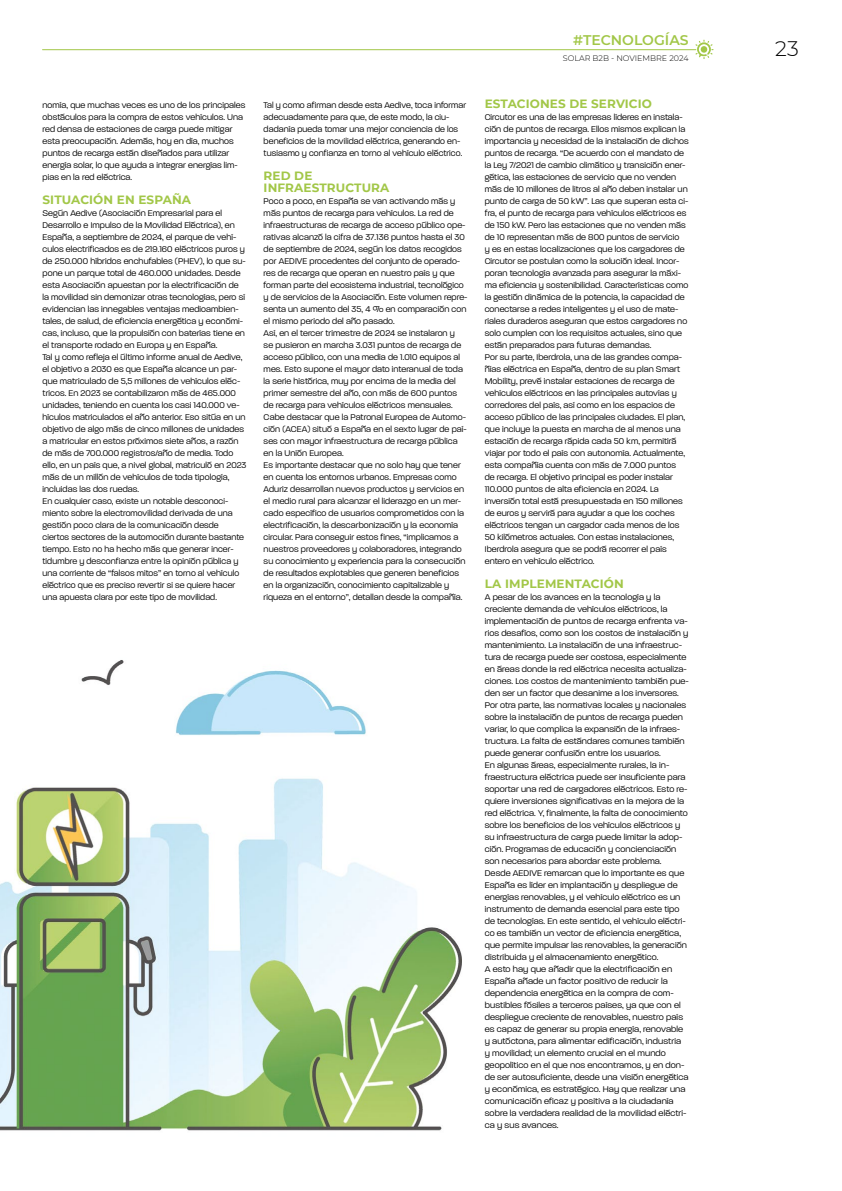
<style>
.page{position:relative;width:842px;height:1191px;background:#fff}
.page>*{position:absolute;margin:0;border:0;box-sizing:border-box;transform-origin:0 0}
.t1{font:300 21px "Montserrat";color:#000}
.t2{font:600 14px "Montserrat";color:#a2c748}
.t3{font:700 12px "Montserrat";letter-spacing:.01em;color:#a2c748}
.t4{font:300 9px/12px "Paralucent";letter-spacing:.01em;color:#000}
.t5{font:300 8px "Montserrat";color:#000}
</style>
<div class="page">
<img style="left:0;top:660px;width:462px;height:471px">
<hr style="left:43px;top:49px;width:653px;height:1px;background:#a2c748">
<svg style="left:695px;top:40px;width:18px;height:19px"></svg>
<p class="t4" style="left:43px;top:99px;width:204px">nomía, que muchas veces es uno de los principales obstáculos para la compra de estos vehículos. Una red densa de estaciones de carga puede mitigar esta preocupación. Además, hoy en día, muchos puntos de recarga están diseñados para utilizar energía solar, lo que ayuda a integrar energías lim&shy;pias en la red eléctrica.</p>
<p class="t3" style="left:43px;top:191px;width:150px">SITUACIÓN EN ESPAÑA</p>
<p class="t4" style="left:43px;top:207px;width:205px">Según Aedive (Asociación Empresarial para el Desarrollo e Impulso de la Movilidad Eléctrica), en España, a septiembre de 2024, el parque de vehí&shy;culos electrificados es de 219.160 eléctricos puros y de 250.000 híbridos enchufables (PHEV), lo que su&shy;pone un parque total de 460.000 unidades. Desde esta Asociación apuestan por la electrificación de la movilidad sin demonizar otras tecnologías, pero sí evidencian las innegables ventajas medioambien&shy;tales, de salud, de eficiencia energética y económi&shy;cas, incluso, que la propulsión con baterías tiene en el transporte rodado en Europa y en España.</p>
<p class="t4" style="left:43px;top:351px;width:205px">Tal y como refleja el último informe anual de Aedive, el objetivo a 2030 es que España alcance un par&shy;que matriculado de 5,5 millones de vehículos eléc&shy;tricos. En 2023 se contabilizaron más de 465.000 unidades, teniendo en cuenta los casi 140.000 ve&shy;hículos matriculados el año anterior. Eso sitúa en un objetivo de algo más de cinco millones de unidades a matricular en estos próximos siete años, a razón de más de 700.000 registros/año de media. Todo ello, en un país que, a nivel global, matriculó en 2023 más de un millón de vehículos de toda tipología, incluidas las dos ruedas.</p>
<p class="t4" style="left:43px;top:495px;width:203px">En cualquier caso, existe un notable desconoci&shy;miento sobre la electromovilidad derivada de una gestión poco clara de la comunicación desde ciertos sectores de la automoción durante bastante tiempo. Esto no ha hecho más que generar incer&shy;tidumbre y desconfianza entre la opinión pública y una corriente de “falsos mitos” en torno al vehículo eléctrico que es preciso revertir si se quiere hacer una apuesta clara por este tipo de movilidad.</p>
<p class="t4" style="left:264px;top:99px;width:204px">Tal y como afirman desde esta Aedive, toca informar adecuadamente para que, de este modo, la ciu&shy;dadanía pueda tomar una mejor conciencia de los beneficios de la movilidad eléctrica, generando en&shy;tusiasmo y confianza en torno al vehículo eléctrico.</p>
<p class="t3" style="left:264px;top:167px;width:50px">RED DE</p>
<p class="t3" style="left:264px;top:179px;width:127px">INFRAESTRUCTURA</p>
<p class="t4" style="left:264px;top:195px;width:205px">Poco a poco, en España se van activando más y más puntos de recarga para vehículos. La red de infraestructuras de recarga de acceso público ope&shy;rativas alcanzó la cifra de 37.136 puntos hasta el 30 de septiembre de 2024, según los datos recogidos por AEDIVE procedentes del conjunto de operado&shy;res de recarga que operan en nuestro país y que forman parte del ecosistema industrial, tecnológico y de servicios de la Asociación. Este volumen repre&shy;senta un aumento del 35, 4 % en comparación con el mismo periodo del año pasado.</p>
<p class="t4" style="left:264px;top:327px;width:205px">Así, en el tercer trimestre de 2024 se instalaron y<br>se pusieron en marcha 3.031 puntos de recarga de acceso público, con una media de 1.010 equipos al mes. Esto supone el mayor dato interanual de toda la serie histórica, muy por encima de la media del primer semestre del año, con más de 600 puntos de recarga para vehículos eléctricos mensuales.<br>Cabe destacar que la Patronal Europea de Automo&shy;ción (ACEA) situó a España en el sexto lugar de paí&shy;ses con mayor infraestructura de recarga pública en la Unión Europea.</p>
<p class="t4" style="left:264px;top:459px;width:203px">Es importante destacar que no solo hay que tener en cuenta los entornos urbanos. Empresas como Aduriz desarrollan nuevos productos y servicios en el medio rural para alcanzar el liderazgo en un mer&shy;cado específico de usuarios comprometidos con la electrificación, la descarbonización y la economía circular. Para conseguir estos fines, “implicamos a nuestros proveedores y colaboradores, integrando su conocimiento y experiencia para la consecución de resultados explotables que generen beneficios en la organización, conocimiento capitalizable y riqueza en el entorno”, detallan desde la compañía.</p>
<p class="t2" style="left:573px;top:30px;width:117px">#TECNOLOGÍAS</p>
<p class="t5" style="left:563px;top:53px;width:127px">SOLAR B2B - NOVIEMBRE 2024</p>
<p class="t3" style="left:485px;top:95px;width:169px">ESTACIONES DE SERVICIO</p>
<p class="t4" style="left:485px;top:111px;width:205px">Circutor es una de las empresas líderes en instala&shy;ción de puntos de recarga. Ellos mismos explican la importancia y necesidad de la instalación de dichos puntos de recarga. “De acuerdo con el mandato de la Ley 7/2021 de cambio climático y transición ener&shy;gética, las estaciones de servicio que no venden más de 10 millones de litros al año deben instalar un punto de carga de 50 kW”. Las que superan esta ci&shy;fra, el punto de recarga para vehículos eléctricos es de 150 kW. Pero las estaciones que no venden más de 10 representan más de 800 puntos de servicio<br>y es en estas localizaciones que los cargadores de Circutor se postulan como la solución ideal. Incor&shy;poran tecnología avanzada para asegurar la máxi&shy;ma eficiencia y sostenibilidad. Características como la gestión dinámica de la potencia, la capacidad de conectarse a redes inteligentes y el uso de mate&shy;riales duraderos aseguran que estos cargadores no solo cumplen con los requisitos actuales, sino que están preparados para futuras demandas.</p>
<p class="t4" style="left:485px;top:351px;width:202px">Por su parte, Iberdrola, una de las grandes compa&shy;ñías eléctrica en España, dentro de su plan Smart Mobility, prevé instalar estaciones de recarga de vehículos eléctricos en las principales autovías y corredores del país, así como en los espacios de acceso público de las principales ciudades. El plan, que incluye la puesta en marcha de al menos una estación de recarga rápida cada 50 km, permitirá viajar por todo el país con autonomía. Actualmente, esta compañía cuenta con más de 7.000 puntos de recarga. El objetivo principal es poder instalar 110.000 puntos de alta eficiencia en 2024. La inversión total está presupuestada en 150 millones de euros y servirá para ayudar a que los coches eléctricos tengan un cargador cada menos de los 50 kilómetros actuales. Con estas instalaciones, Iberdrola asegura que se podrá recorrer el país entero en vehículo eléctrico.</p>
<p class="t3" style="left:485px;top:575px;width:141px">LA IMPLEMENTACIÓN</p>
<p class="t4" style="left:485px;top:591px;width:206px">A pesar de los avances en la tecnología y la creciente demanda de vehículos eléctricos, la implementación de puntos de recarga enfrenta va&shy;rios desafíos, como son los costos de instalación y mantenimiento. La instalación de una infraestruc&shy;tura de recarga puede ser costosa, especialmente en áreas donde la red eléctrica necesita actualiza&shy;ciones. Los costos de mantenimiento también pue&shy;den ser un factor que desanime a los inversores.</p>
<p class="t4" style="left:485px;top:699px;width:203px">Por otra parte, las normativas locales y nacionales sobre la instalación de puntos de recarga pueden variar, lo que complica la expansión de la infraes&shy;tructura. La falta de estándares comunes también puede generar confusión entre los usuarios.</p>
<p class="t4" style="left:485px;top:759px;width:204px">En algunas áreas, especialmente rurales, la in&shy;fraestructura eléctrica puede ser insuficiente para soportar una red de cargadores eléctricos. Esto re&shy;quiere inversiones significativas en la mejora de la red eléctrica. Y, finalmente, la falta de conocimiento sobre los beneficios de los vehículos eléctricos y su infraestructura de carga puede limitar la adop&shy;ción. Programas de educación y concienciación son necesarios para abordar este problema.</p>
<p class="t4" style="left:485px;top:867px;width:204px">Desde AEDIVE remarcan que lo importante es que España es líder en implantación y despliegue de energías renovables, y el vehículo eléctrico es un instrumento de demanda esencial para este tipo de tecnologías. En este sentido, el vehículo eléctri&shy;co es también un vector de eficiencia energética, que permite impulsar las renovables, la generación distribuida y el almacenamiento energético.</p>
<p class="t4" style="left:485px;top:963px;width:205px">A esto hay que añadir que la electrificación en España añade un factor positivo de reducir la dependencia energética en la compra de com&shy;bustibles fósiles a terceros países, ya que con el despliegue creciente de renovables, nuestro país es capaz de generar su propia energía, renovable y autóctona, para alimentar edificación, industria y movilidad; un elemento crucial en el mundo geopolítico en el que nos encontramos, y en don&shy;de ser autosuficiente, desde una visión energética y económica, es estratégico. Hay que realizar una comunicación eficaz y positiva a la ciudadanía sobre la verdadera realidad de la movilidad eléctri&shy;ca y sus avances.</p>
<p class="t1" style="left:775px;top:34px;width:25px">23</p>
</div>
